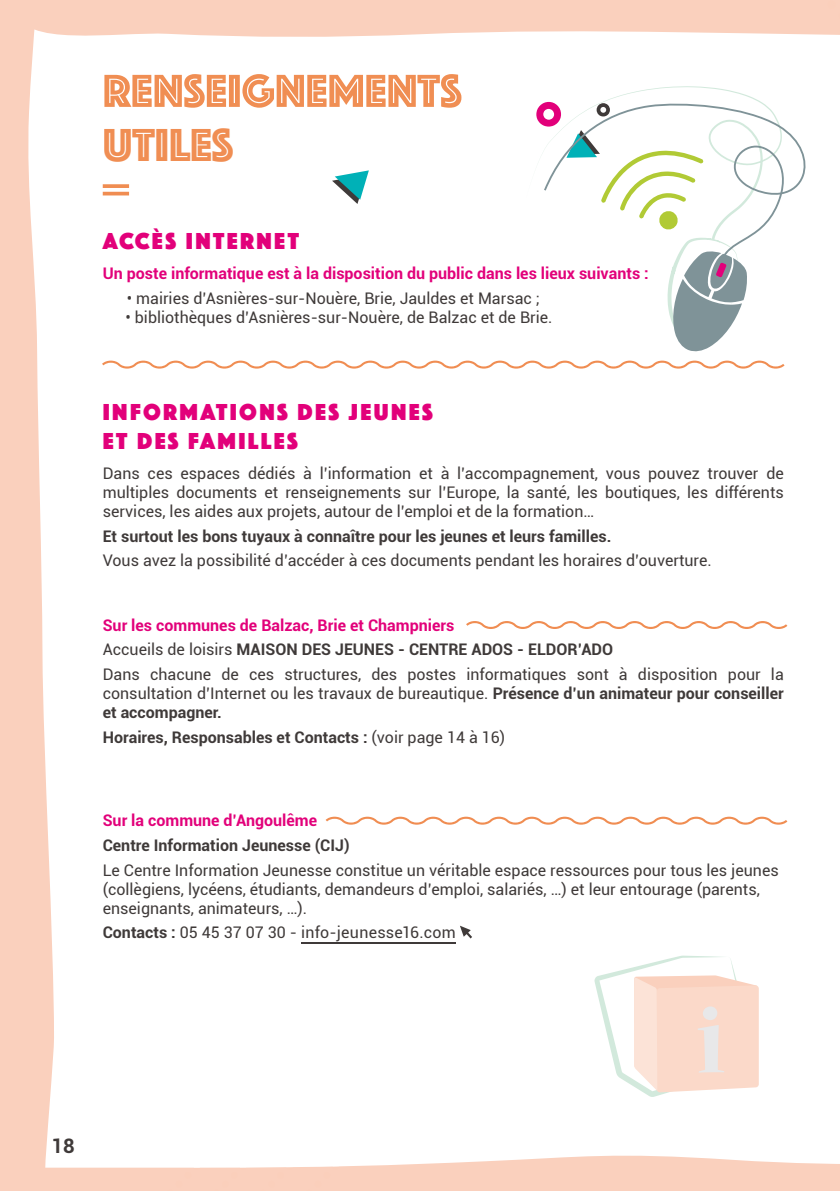
<style>
.page{position:relative;width:840px;height:1191px;background:#fff}
.page>*{position:absolute;margin:0;border:0;box-sizing:border-box;transform-origin:0 0}
.t1{font:48px "Phosphate Inline";color:#f08e53}
.t2{font:24px/28.8px "Phosphate Solid";letter-spacing:.1em;color:#e2007a}
.t3{font:700 20px "Roboto";color:#3f3a39}
.t4{font:16px/19px "Roboto";color:#3f3a39}
.t5{font:700 16px/19px "Roboto";color:#3f3a39}
.t6{font:700 16px "Roboto";color:#e2007a}
.s1{font-weight:700;color:#e2007a}
.s2{font-weight:700}
.s3{font-weight:400}
</style>
<div class="page">
<div style="left:0;top:0;width:839px;height:1191px;background:#fad0bd"></div>
<div style="left:28px;top:29px;width:811px;height:1139px;background:#fff"></div>
<div style="left:128px;top:973px;width:272px;height:195px;background:#fff"></div>
<svg style="left:332px;top:170px;width:36px;height:34px"></svg>
<svg style="left:526px;top:86px;width:313px;height:266px"></svg>
<svg style="left:543px;top:101px;width:265px;height:159px;fill:#fff"></svg>
<svg style="left:594px;top:955px;width:164px;height:142px"></svg>
<svg style="left:102px;top:360px;width:682px;height:8px"></svg>
<svg style="left:466px;top:621px;width:321px;height:8px"></svg>
<svg style="left:325px;top:816px;width:462px;height:8px"></svg>
<svg style="left:103px;top:184px;width:26px;height:4px"></svg>
<hr style="left:103px;top:192px;width:26px;height:3px;background:#f08d52">
<hr style="left:301px;top:942px;width:154px;height:1px;background:#3f3a39">
<svg style="left:459px;top:925px;width:13px;height:13px"></svg>
<svg style="left:104px;top:74px;width:357px;height:34px"></svg>
<div style="left:104px;top:128px;width:129px;height:34px;background:#fff"></div>
<h1 class="t1" style="left:103px;top:111px;width:132px">UTILES</h1>
<h2 class="t2" style="left:103px;top:225px;width:197px">ACCÈS INTERNET</h2>
<p class="t6" style="left:103px;top:262px;width:547px">Un poste informatique est à la disposition du public dans les lieux suivants :</p>
<p class="t4" style="left:127px;top:288px;width:414px">• mairies d’Asnières-sur-Nouère, Brie, Jauldes et Marsac ;</p>
<p class="t4" style="left:125px;top:307px;width:428px">• bibliothèques d’Asnières-sur-Nouère, de Balzac et de Brie.</p>
<h2 class="t2" style="left:103px;top:396px;width:331px">INFORMATIONS DES JEUNES<br>ET DES FAMILLES</h2>
<p class="t4" style="left:103px;top:463px;width:682px;text-align:justify">Dans ces espaces dédiés à l’information et à l’accompagnement, vous pouvez trouver de multiples documents et renseignements sur l’Europe, la santé, les boutiques, les différents services, les aides aux projets, autour de l’emploi et de la formation…</p>
<p class="t5" style="left:103px;top:526px;width:510px">Et surtout les bons tuyaux à connaître pour les jeunes et leurs familles.</p>
<p class="t4" style="left:103px;top:550px;width:610px">Vous avez la possibilité d’accéder à ces documents pendant les horaires d’ouverture.</p>
<p class="t4" style="left:103px;top:612px;width:682px;line-height:24.6px"><span class="s1">Sur les communes de Balzac, Brie et Champniers<br></span>Accueils de loisirs <span class="s2">MAISON DES JEUNES - CENTRE ADOS - ELDOR’ADO<br></span>Dans chacune de ces structures, des postes informatiques sont à disposition pour la</p>
<p class="t5" style="left:103px;top:683px;width:682px"><span class="s3">consultation d’Internet ou les travaux de bureautique.</span> Présence d’un animateur pour conseiller et accompagner.</p>
<p class="t5" style="left:103px;top:727px;width:404px">Horaires, Responsables et Contacts : <span class="s3">(voir page 14 à 16)</span></p>
<p class="t6" style="left:103px;top:809px;width:216px">Sur la commune d’Angoulême</p>
<p class="t5" style="left:103px;top:835px;width:248px">Centre Information Jeunesse (CIJ)</p>
<p class="t4" style="left:103px;top:860px;width:677px">Le Centre Information Jeunesse constitue un véritable espace ressources pour tous les jeunes (collègiens, lycéens, étudiants, demandeurs d’emploi, salariés, …) et leur entourage (parents, enseignants, animateurs, …).</p>
<p class="t4" style="left:103px;top:922px;width:354px"><span class="s2">Contacts :</span> 05 45 37 07 30 - info-jeunesse16.com</p>
<p class="t3" style="left:52px;top:1132px;width:24px">18</p>
</div>
